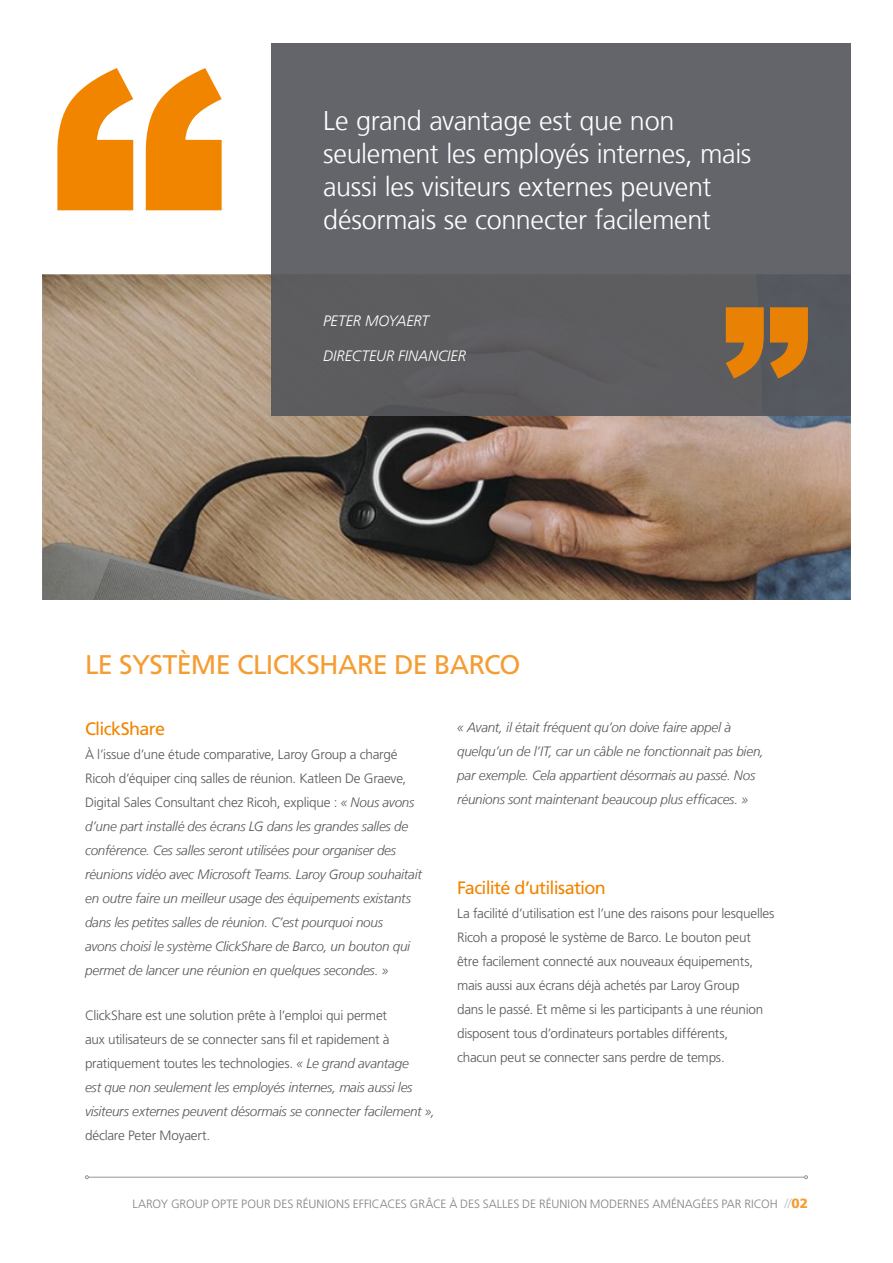
<style>
.page{position:relative;width:893px;height:1263px;background:#fff}
.page>*{position:absolute;margin:0;border:0;box-sizing:border-box;transform-origin:0 0}
.t1{font:300 27px/33px "Frutiger LT";letter-spacing:-.01em;color:#fff}
.Heading_1{font:27px "Frutiger";letter-spacing:-.025em;color:#f49d33}
.Heading_2{font:18px "Frutiger";letter-spacing:-.04em;color:#f18500}
.attribution{font:italic 300 15px "Frutiger LT";letter-spacing:-.005em;color:#fff}
.t2{font:italic 300 13.5px/24px "Frutiger LT";letter-spacing:-.015em;color:#57585a}
.t3{font:300 13.5px/24px "Frutiger";letter-spacing:-.015em;color:#57585a}
.t4{font:300 12px "Frutiger";letter-spacing:-.005em;color:#808285}
.s1{font-family:"Frutiger";font-style:normal}
.s2{font-family:"Frutiger LT";font-style:italic}
.s3{font-size:13.5px;color:#bac5cb}
.s4{font-family:"Frutiger LT";font-weight:900;font-size:13.5px;color:#f49d33}
</style>
<div class="page">
<img style="left:43px;top:274px;width:807px;height:325px">
<svg style="left:57px;top:68px;width:165px;height:142px"></svg>
<div style="left:271px;top:43px;width:579px;height:373px;background:#63656a"></div>
<svg style="left:726px;top:307px;width:82px;height:71px"></svg>
<hr style="left:88px;top:1177px;width:716px;height:1px;background:#808285">
<svg style="left:85px;top:1175px;width:4px;height:4px"></svg>
<svg style="left:804px;top:1175px;width:4px;height:4px"></svg>
<p class="t1" style="left:323px;top:105px;width:430px">Le grand avantage est que non seulement les employés internes, mais aussi les visiteurs externes peuvent désormais se connecter facilement</p>
<p class="attribution" style="left:323px;top:312px;width:107px">PETER MOYAERT</p>
<p class="attribution" style="left:323px;top:347px;width:144px">DIRECTEUR FINANCIER</p>
<p class="Heading_1" style="left:85px;top:648px;width:437px">LE SYSTÈME CLICKSHARE DE BARCO</p>
<p class="Heading_2" style="left:85px;top:718px;width:82px">ClickShare</p>
<p class="t2" style="left:85px;top:742px;width:338px"><span class="s1">À l’issue d’une étude comparative, Laroy Group a chargé Ricoh d’équiper cinq salles de réunion. Katleen De Graeve, Digital Sales Consultant chez Ricoh, explique :</span> « Nous avons d’une part installé des écrans LG dans les grandes salles de conférence. Ces salles seront utilisées pour organiser des réunions vidéo avec Microsoft Teams. Laroy Group souhaitait en outre faire un meilleur usage des équipements existants dans les petites salles de réunion. C’est pourquoi nous<br>avons choisi le système ClickShare de Barco, un bouton qui permet de lancer une réunion en quelques secondes. »</p>
<p class="t3" style="left:85px;top:1004px;width:351px">ClickShare est une solution prête à l’emploi qui permet<br>aux utilisateurs de se connecter sans fil et rapidement à pratiquement toutes les technologies. <span class="s2">« Le grand avantage<br>est que non seulement les employés internes, mais aussi les visiteurs externes peuvent désormais se connecter facilement », </span>déclare Peter Moyaert.</p>
<p class="t2" style="left:457px;top:715px;width:308px">« Avant, il était fréquent qu’on doive faire appel à quelqu’un de l’IT, car un câble ne fonctionnait pas bien, par exemple. Cela appartient désormais au passé. Nos réunions sont maintenant beaucoup plus efficaces. »</p>
<p class="Heading_2" style="left:457px;top:877px;width:150px">Facilité d’utilisation</p>
<p class="t3" style="left:457px;top:902px;width:319px">La facilité d’utilisation est l’une des raisons pour lesquelles Ricoh a proposé le système de Barco. Le bouton peut être facilement connecté aux nouveaux équipements, mais aussi aux écrans déjà achetés par Laroy Group<br>dans le passé. Et même si les participants à une réunion disposent tous d’ordinateurs portables différents,<br>chacun peut se connecter sans perdre de temps.</p>
<p class="t4" style="left:132px;top:1196px;width:677px">LAROY GROUP OPTE POUR DES RÉUNIONS EFFICACES GRÂCE À DES SALLES DE RÉUNION MODERNES AMÉNAGÉES PAR RICOH <span class="s3">//</span><span class="s4">02</span></p>
</div>
